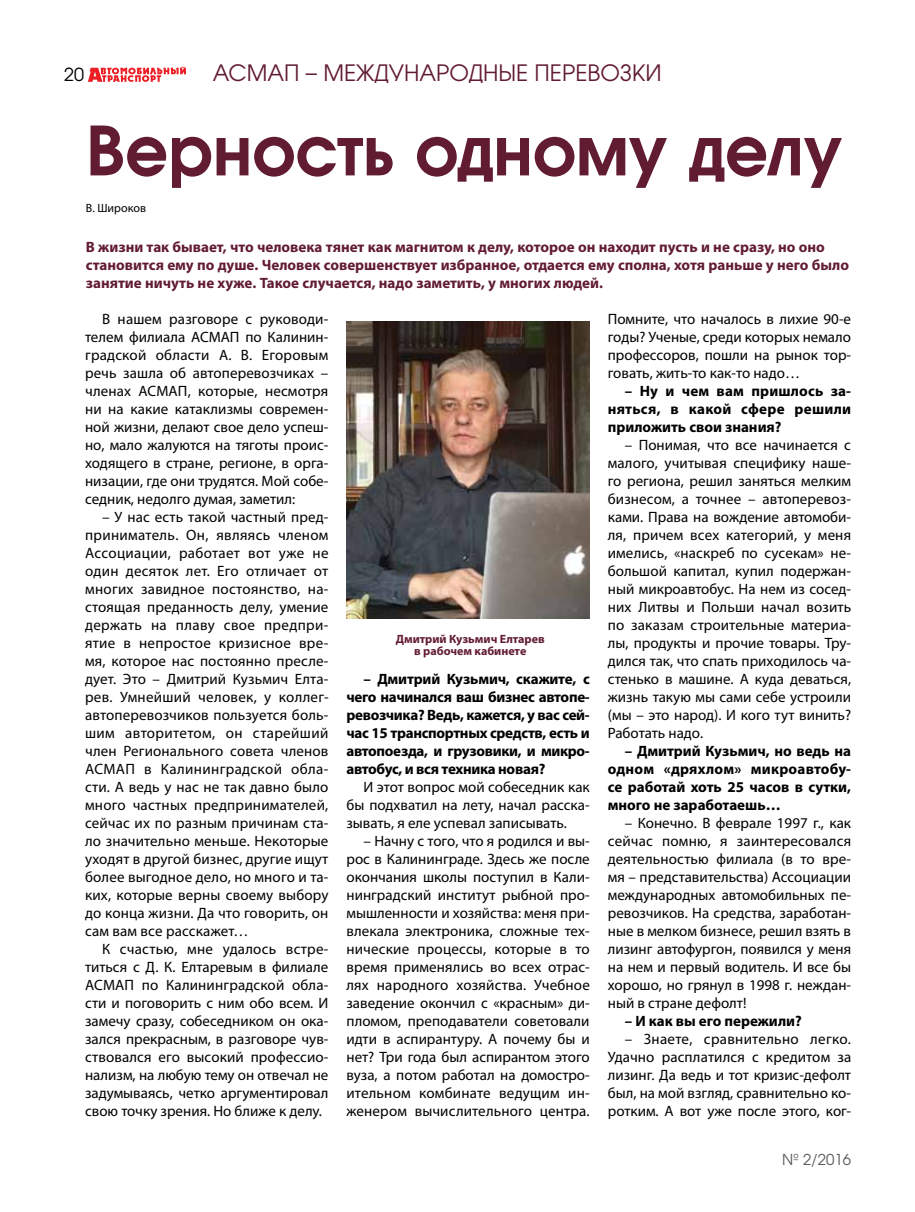
<style>
.page{position:relative;width:915px;height:1212px;background:#fff}
.page>*{position:absolute;margin:0;border:0;box-sizing:border-box;transform-origin:0 0}
.t1{font:700 67.5px "AG Avalanche C";color:#621c31}
.t2{font:22.5px "AG Avalanche C";color:#621c31}
.t3{font:18px "AG Avalanche C";color:#000}
.t4{font:15px/18px "Myriad Pro";color:#000;text-align:justify}
.t5{font:700 15px/18px "Myriad Pro";color:#000;text-align:justify}
.t6{font:700 15px/18px "Myriad Pro";color:#621c31}
.t7{font:15px "AG Avalanche C";color:#58595b}
.t8{font:700 12px/12px "Myriad Pro";color:#621c31;text-align:center}
.t9{font:12px "Myriad Pro";color:#000}
</style>
<div class="page">
<svg style="left:88px;top:66px;width:98px;height:16px"></svg>
<img style="left:346px;top:322px;width:243px;height:297px">
<p class="t3" style="left:64px;top:63px;width:21px">20</p>
<h2 class="t2" style="left:213px;top:59px;width:450px">АСМАП – МЕЖДУНАРОДНЫЕ ПЕРЕВОЗКИ</h2>
<h1 class="t1" style="left:86px;top:106px;width:758px">Верность одному делу</h1>
<p class="t9" style="left:86px;top:200px;width:62px">В. Широков</p>
<p class="t6" style="left:86px;top:237px;width:764px">В жизни так бывает, что человека тянет как магнитом к делу, которое он находит пусть и не сразу, но оно становится ему по душе. Человек совершенствует избранное, отдается ему сполна, хотя раньше у него было занятие ничуть не хуже. Такое случается, надо заметить, у многих людей.</p>
<p class="t4" style="left:85px;top:310px;width:245px;text-indent:17px">В нашем разговоре с руководи&shy;телем филиала АСМАП по Калинин&shy;градской области А. В. Егоровым речь зашла об автоперевозчиках – членах АСМАП, которые, несмотря ни на какие катаклизмы современ&shy;ной жизни, делают свое дело успеш&shy;но, мало жалуются на тяготы проис&shy;ходящего в стране, регионе, в орга&shy;низации, где они трудятся. Мой собе&shy;седник, недолго думая, заметил:</p>
<p class="t4" style="left:85px;top:508px;width:245px;text-indent:17px">– У нас есть такой частный пред&shy;приниматель. Он, являясь членом Ассоциации, работает вот уже не один десяток лет. Его отличает от многих завидное постоянство, на&shy;стоящая преданность делу, умение держать на плаву свое предпри&shy;ятие в непростое кризисное вре&shy;мя, которое нас постоянно пресле&shy;дует. Это – Дмитрий Кузьмич Елта&shy;рев. Умнейший человек, у коллег&shy;автоперевозчиков пользуется боль&shy;шим авторитетом, он старейший член Регионального совета членов АСМАП в Калининградской обла&shy;сти. А ведь у нас не так давно было много частных предпринимателей, сейчас их по разным причинам ста&shy;ло значительно меньше. Некоторые уходят в другой бизнес, другие ищут более выгодное дело, но много и та&shy;ких, которые верны своему выбору до конца жизни. Да что говорить, он сам вам все расскажет…</p>
<p class="t4" style="left:85px;top:940px;width:245px;text-indent:17px">К счастью, мне удалось встре&shy;титься с Д. К. Елтаревым в филиале АСМАП по Калининградской обла&shy;сти и поговорить с ним обо всем. И замечу сразу, собеседником он ока&shy;зался прекрасным, в разговоре чув&shy;ствовался его высокий профессио&shy;нализм, на любую тему он отвечал не задумываясь, четко аргументировал свою точку зрения. Но ближе к делу.</p>
<p class="t8" style="left:395px;top:632px;width:150px">Дмитрий Кузьмич Елтарев в рабочем кабинете</p>
<p class="t5" style="left:346px;top:669px;width:245px;text-indent:17px">– Дмитрий Кузьмич, скажите, с чего начинался ваш бизнес автопе&shy;ревозчика? Ведь, кажется, у вас сей&shy;час 15 транспортных средств, есть и автопоезда, и грузовики, и микро&shy;автобус, и вся техника новая?</p>
<p class="t4" style="left:346px;top:778px;width:245px;text-indent:17px">И этот вопрос мой собеседник как бы подхватил на лету, начал расска&shy;зывать, я еле успевал записывать.</p>
<p class="t4" style="left:346px;top:832px;width:245px;text-indent:17px">– Начну с того, что я родился и вы&shy;рос в Калининграде. Здесь же после окончания школы поступил в Кали&shy;нинградский институт рыбной про&shy;мышленности и хозяйства: меня при&shy;влекала электроника, сложные тех&shy;нические процессы, которые в то время применялись во всех отрас&shy;лях народного хозяйства. Учебное заведение окончил с «красным» ди&shy;пломом, преподаватели советовали идти в аспирантуру. А почему бы и нет? Три года был аспирантом этого вуза, а потом работал на домостро&shy;ительном комбинате ведущим ин&shy;женером вычислительного центра.</p>
<p class="t4" style="left:607px;top:310px;width:245px">Помните, что началось в лихие 90-е годы? Ученые, среди которых немало профессоров, пошли на рынок тор&shy;говать, жить-то как-то надо…</p>
<p class="t5" style="left:607px;top:381px;width:245px;text-indent:17px">– Ну и чем вам пришлось за&shy;няться, в какой сфере решили приложить свои знания?</p>
<p class="t4" style="left:607px;top:436px;width:245px;text-indent:17px">– Понимая, что все начинается с малого, учитывая специфику наше&shy;го региона, решил заняться мелким бизнесом, а точнее – автоперевоз&shy;ками. Права на вождение автомоби&shy;ля, причем всех категорий, у меня имелись, «наскреб по сусекам» не&shy;большой капитал, купил подержан&shy;ный микроавтобус. На нем из сосед&shy;них Литвы и Польши начал возить по заказам строительные материа&shy;лы, продукты и прочие товары. Тру&shy;дился так, что спать приходилось ча&shy;стенько в машине. А куда деваться, жизнь такую мы сами себе устроили (мы – это народ). И кого тут винить?<br>Работать надо.</p>
<p class="t5" style="left:607px;top:741px;width:245px;text-indent:17px">– Дмитрий Кузьмич, но ведь на одном «дряхлом» микроавтобу&shy;се работай хоть 25 часов в сутки, много не заработаешь…</p>
<p class="t4" style="left:607px;top:814px;width:245px;text-indent:17px">– Конечно. В феврале 1997 г., как сейчас помню, я заинтересовался деятельностью филиала (в то вре&shy;мя – представительства) Ассоциации международных автомобильных пе&shy;ревозчиков. На средства, заработан&shy;ные в мелком бизнесе, решил взять в лизинг автофургон, появился у меня на нем и первый водитель. И все бы хорошо, но грянул в 1998 г. неждан&shy;ный в стране дефолт!</p>
<p class="t5" style="left:624px;top:1011px;width:178px">– И как вы его пережили?</p>
<p class="t4" style="left:607px;top:1030px;width:245px;text-indent:17px">– Знаете, сравнительно легко.<br>Удачно расплатился с кредитом за лизинг. Да ведь и тот кризис-дефолт был, на мой взгляд, сравнительно ко&shy;ротким. А вот уже после этого, ког-</p>
<p class="t7" style="left:781px;top:1150px;width:70px">№ 2/2016</p>
</div>
